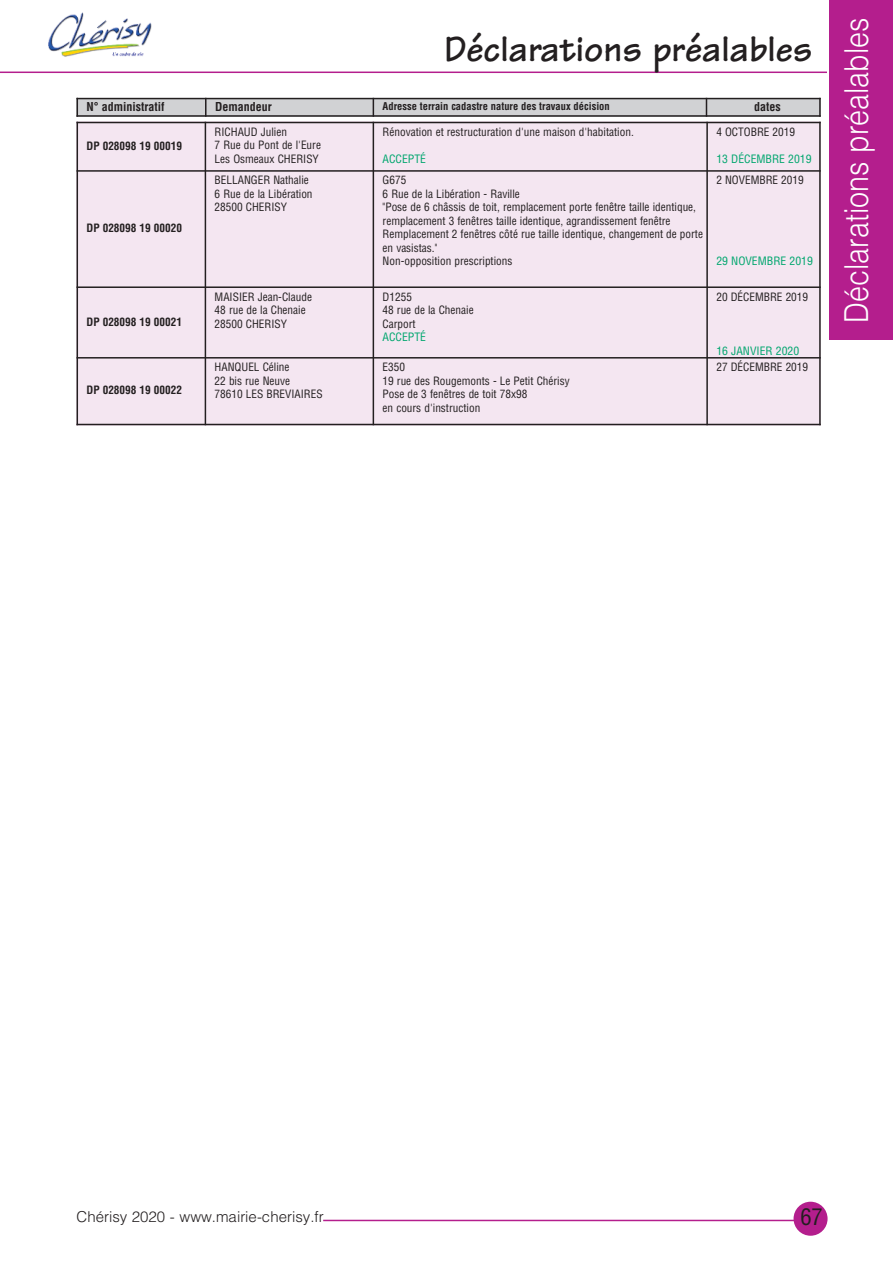
<style>
.page{position:relative;width:893px;height:1263px;background:#fff}
.page>*{position:absolute;margin:0;border:0;box-sizing:border-box;transform-origin:0 0}
.t1{font:700 37.5px "Tekton";color:#231f20}
.t2{font:300 33px "Helvetica";color:#fff;scale:.87 1}
.t3{font:condensed 22.5px "Helvetica";color:#231f20}
.t4{font:300 15px "Helvetica";color:#231f20}
.t5{font:700 condensed 12px "Helvetica";color:#231f20}
.t6{font:condensed 11.25px/13.5px "Helvetica";color:#231f20}
.t7{font:700 condensed 11.25px "Helvetica";color:#231f20}
.t8{font:condensed 11.25px "Helvetica";color:#00a66e;scale:1.04 1}
.t9{font:700 condensed 10.5px "Helvetica";color:#231f20}
</style>
<div class="page">
<div style="left:829px;top:0;width:64px;height:340px;background:#b41e8d"></div>
<hr style="left:0;top:72px;width:827px;height:1px;background:#b41e8d">
<hr style="left:323px;top:1220px;width:494px;height:1px;background:#b41e8d">
<div style="left:793px;top:1202px;width:35px;height:34px;background:#b41e8d;border-radius:50%"></div>
<img style="left:48px;top:12px;width:104px;height:45px">
<div style="left:77px;top:122px;width:128px;height:49px;background:#f4e6f1"></div>
<div style="left:205px;top:122px;width:168px;height:49px;background:#f4e6f1"></div>
<div style="left:373px;top:122px;width:334px;height:49px;background:#f4e6f1"></div>
<div style="left:707px;top:122px;width:114px;height:49px;background:#f4e6f1"></div>
<div style="left:77px;top:171px;width:128px;height:116px;background:#f4e6f1"></div>
<div style="left:205px;top:171px;width:168px;height:116px;background:#f4e6f1"></div>
<div style="left:373px;top:171px;width:334px;height:116px;background:#f4e6f1"></div>
<div style="left:707px;top:171px;width:114px;height:116px;background:#f4e6f1"></div>
<div style="left:77px;top:287px;width:128px;height:71px;background:#f4e6f1"></div>
<div style="left:205px;top:287px;width:168px;height:71px;background:#f4e6f1"></div>
<div style="left:373px;top:287px;width:334px;height:71px;background:#f4e6f1"></div>
<div style="left:707px;top:287px;width:114px;height:71px;background:#f4e6f1"></div>
<div style="left:77px;top:358px;width:128px;height:67px;background:#f4e6f1"></div>
<div style="left:205px;top:358px;width:168px;height:67px;background:#f4e6f1"></div>
<div style="left:373px;top:358px;width:334px;height:67px;background:#f4e6f1"></div>
<div style="left:707px;top:358px;width:114px;height:67px;background:#f4e6f1"></div>
<hr style="left:77px;top:122px;width:1px;height:303px;background:#231f20">
<hr style="left:205px;top:122px;width:1px;height:303px;background:#231f20">
<hr style="left:373px;top:122px;width:1px;height:303px;background:#231f20">
<hr style="left:706px;top:122px;width:2px;height:303px;background:#231f20">
<hr style="left:819px;top:122px;width:2px;height:303px;background:#231f20">
<hr style="left:77px;top:122px;width:744px;height:1px;background:#231f20">
<hr style="left:77px;top:170px;width:744px;height:2px;background:#231f20">
<hr style="left:77px;top:286px;width:744px;height:2px;background:#231f20">
<hr style="left:77px;top:357px;width:744px;height:2px;background:#231f20">
<hr style="left:77px;top:424px;width:744px;height:1px;background:#231f20">
<div style="left:77px;top:98px;width:129px;height:19px;background:#d1d2d4"></div>
<div style="left:206px;top:98px;width:167px;height:19px;background:#d1d2d4"></div>
<div style="left:373px;top:98px;width:333px;height:19px;background:#d1d2d4"></div>
<div style="left:706px;top:98px;width:115px;height:19px;background:#d1d2d4"></div>
<svg style="left:77px;top:99px;width:1px;height:16px"></svg>
<svg style="left:205px;top:99px;width:2px;height:16px"></svg>
<svg style="left:373px;top:99px;width:1px;height:16px"></svg>
<svg style="left:706px;top:99px;width:1px;height:16px"></svg>
<svg style="left:819px;top:99px;width:2px;height:16px"></svg>
<hr style="left:77px;top:98px;width:744px;height:1px;background:#231f20">
<hr style="left:77px;top:115px;width:744px;height:2px;background:#231f20">
<h1 class="t1" style="left:444px;top:36px;width:370px">Déclarations préalables</h1>
<p class="t5" style="left:87px;top:99px;width:79px">N° administratif</p>
<p class="t5" style="left:215px;top:99px;width:58px">Demandeur</p>
<p class="t9" style="left:383px;top:100px;width:229px">Adresse terrain cadastre nature des travaux décision</p>
<p class="t5" style="left:754px;top:99px;width:28px">dates</p>
<p class="t7" style="left:87px;top:139px;width:97px">DP 028098 19 00019</p>
<p class="t7" style="left:87px;top:222px;width:97px">DP 028098 19 00020</p>
<p class="t7" style="left:87px;top:315px;width:97px">DP 028098 19 00021</p>
<p class="t7" style="left:87px;top:384px;width:97px">DP 028098 19 00022</p>
<p class="t6" style="left:215px;top:125px;width:108px">RICHAUD Julien<br>7 Rue du Pont de l'Eure<br>Les Osmeaux CHERISY</p>
<p class="t6" style="left:383px;top:125px;width:253px">Rénovation et restructuration d'une maison d'habitation.</p>
<p class="t8" style="left:383px;top:152px;width:43px">ACCEPTÉ</p>
<p class="t6" style="left:716px;top:125px;width:80px">4 OCTOBRE 2019</p>
<p class="t8" style="left:716px;top:153px;width:93px">13 DÉCEMBRE 2019</p>
<p class="t6" style="left:215px;top:174px;width:99px">BELLANGER Nathalie<br>6 Rue de la Libération<br>28500 CHERISY</p>
<p class="t6" style="left:383px;top:174px;width:322px">G675<br>6 Rue de la Libération - Raville<br>"Pose de 6 châssis de toit, remplacement porte fenêtre taille identique, remplacement 3 fenêtres taille identique, agrandissement fenêtre Remplacement 2 fenêtres côté rue taille identique, changement de porte en vasistas."<br>Non-opposition prescriptions</p>
<p class="t6" style="left:716px;top:174px;width:89px">2 NOVEMBRE 2019</p>
<p class="t8" style="left:716px;top:255px;width:94px">29 NOVEMBRE 2019</p>
<p class="t6" style="left:215px;top:290px;width:99px">MAISIER Jean-Claude<br>48 rue de la Chenaie<br>28500 CHERISY</p>
<p class="t6" style="left:383px;top:290px;width:93px">D1255<br>48 rue de la Chenaie<br>Carport</p>
<p class="t8" style="left:383px;top:331px;width:43px">ACCEPTÉ</p>
<p class="t6" style="left:716px;top:290px;width:93px">20 DÉCEMBRE 2019</p>
<p class="t8" style="left:716px;top:344px;width:81px">16 JANVIER 2020</p>
<p class="t6" style="left:215px;top:361px;width:109px">HANQUEL Céline<br>22 bis rue Neuve<br>78610 LES BREVIAIRES</p>
<p class="t6" style="left:383px;top:361px;width:189px">E350<br>19 rue des Rougemonts - Le Petit Chérisy<br>Pose de 3 fenêtres de toit 78x98<br>en cours d'instruction</p>
<p class="t6" style="left:716px;top:361px;width:93px">27 DÉCEMBRE 2019</p>
<h2 class="t2" style="left:828px;top:323px;width:353px;rotate:-90deg">Déclarations préalables</h2>
<h3 class="t4" style="left:77px;top:1204px;width:249px">Chérisy 2020 - www.mairie-cherisy.fr</h3>
<h3 class="t3" style="left:800px;top:1204px;width:24px">67</h3>
</div>
